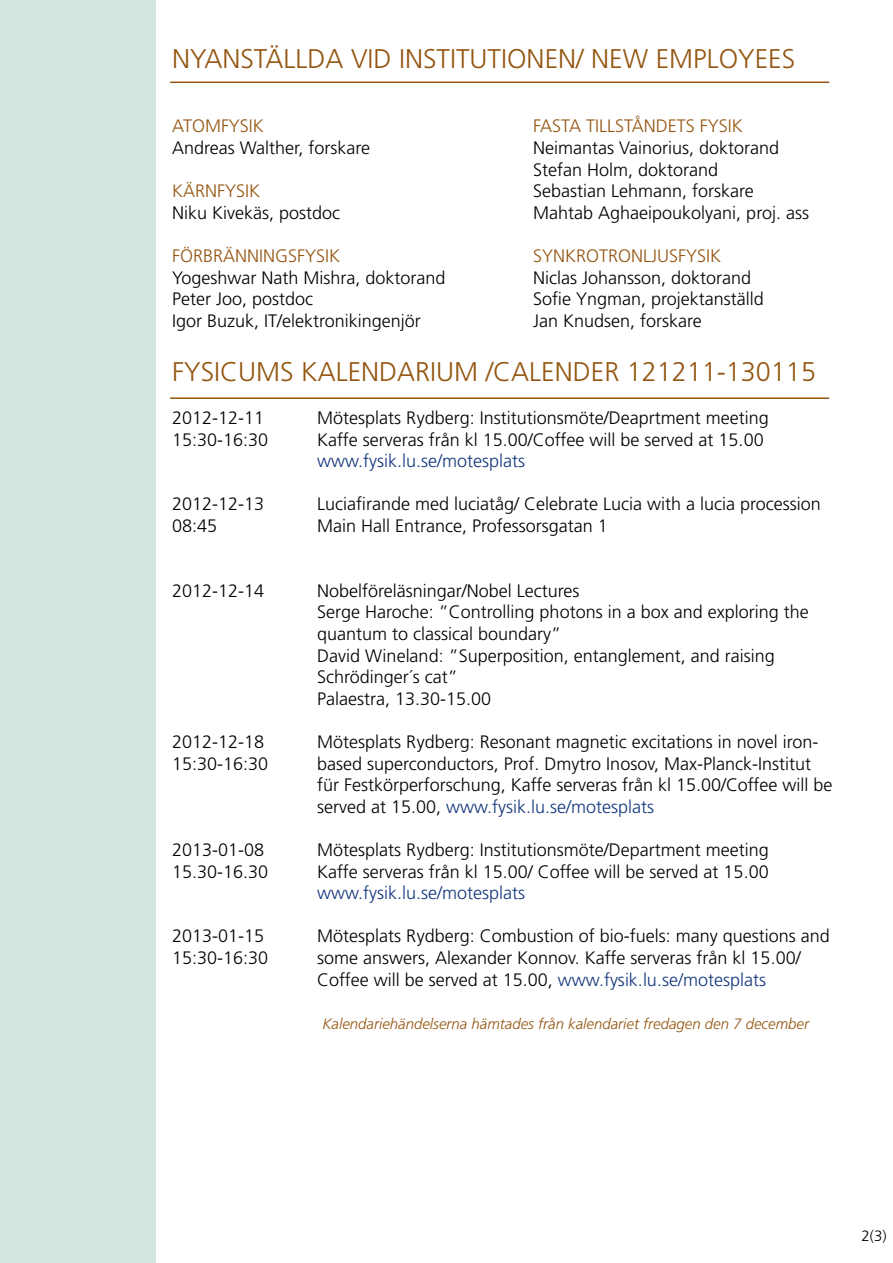
<style>
.page{position:relative;width:893px;height:1263px;background:#fff}
.page>*{position:absolute;margin:0;border:0;box-sizing:border-box;transform-origin:0 0}
.t1{font:300 27px "Frutiger LT Std";color:#945510}
.t2{font:300 18px/21.6px "Frutiger LT Std";color:#000}
.t3{font:300 18px "Frutiger LT Std";color:#945510}
.t4{font:300 18px "Frutiger LT Std";color:#14377d}
.t5{font:italic 300 15px "Frutiger LT Std";color:#945510}
.t6{font:300 15px "Frutiger LT Std";color:#000}
.s1{color:#14377d}
</style>
<div class="page">
<div style="left:1px;top:0;width:155px;height:1262px;background:#d4e6dd"></div>
<hr style="left:170px;top:82px;width:659px;height:1px;background:#945510">
<hr style="left:170px;top:397px;width:659px;height:2px;background:#945510">
<h1 class="t1" style="left:172px;top:43px;width:624px">NYANSTÄLLDA VID INSTITUTIONEN/ NEW EMPLOYEES</h1>
<p class="t3" style="left:172px;top:116px;width:93px">ATOMFYSIK</p>
<p class="t3" style="left:533px;top:116px;width:211px">FASTA TILLSTÅNDETS FYSIK</p>
<p class="t2" style="left:172px;top:137px;width:200px">Andreas Walther, forskare</p>
<p class="t2" style="left:533px;top:137px;width:248px">Neimantas Vainorius, doktorand<br>Stefan Holm, doktorand</p>
<p class="t3" style="left:172px;top:181px;width:90px">KÄRNFYSIK</p>
<p class="t2" style="left:533px;top:180px;width:222px">Sebastian Lehmann, forskare</p>
<p class="t2" style="left:172px;top:202px;width:170px">Niku Kivekäs, postdoc</p>
<p class="t2" style="left:533px;top:202px;width:277px">Mahtab Aghaeipoukolyani, proj. ass</p>
<p class="t3" style="left:172px;top:246px;width:170px">FÖRBRÄNNINGSFYSIK</p>
<p class="t3" style="left:533px;top:246px;width:189px">SYNKROTRONLJUSFYSIK</p>
<p class="t2" style="left:172px;top:267px;width:275px">Yogeshwar Nath Mishra, doktorand</p>
<p class="t2" style="left:533px;top:267px;width:220px">Niclas Johansson, doktorand</p>
<p class="t2" style="left:172px;top:288px;width:143px">Peter Joo, postdoc</p>
<p class="t2" style="left:533px;top:288px;width:232px">Sofie Yngman, projektanställd</p>
<p class="t2" style="left:172px;top:310px;width:250px">Igor Buzuk, IT/elektronikingenjör</p>
<p class="t2" style="left:533px;top:310px;width:170px">Jan Knudsen, forskare</p>
<h1 class="t1" style="left:172px;top:356px;width:645px">FYSICUMS KALENDARIUM /CALENDER 121211-130115</h1>
<p class="t2" style="left:172px;top:407px;width:94px">2012-12-11</p>
<p class="t2" style="left:317px;top:407px;width:453px">Mötesplats Rydberg: Institutionsmöte/Deaprtment meeting</p>
<p class="t2" style="left:172px;top:429px;width:98px">15:30-16:30</p>
<p class="t2" style="left:317px;top:429px;width:448px">Kaffe serveras från kl 15.00/Coffee will be served at 15.00</p>
<p class="t4" style="left:317px;top:451px;width:210px">www.fysik.lu.se/motesplats</p>
<p class="t2" style="left:172px;top:494px;width:94px">2012-12-13</p>
<p class="t2" style="left:317px;top:494px;width:505px">Luciafirande med luciatåg/ Celebrate Lucia with a lucia procession</p>
<p class="t2" style="left:172px;top:515px;width:47px">08:45</p>
<p class="t2" style="left:317px;top:515px;width:292px">Main Hall Entrance, Professorsgatan 1</p>
<p class="t2" style="left:172px;top:580px;width:94px">2012-12-14</p>
<p class="t2" style="left:317px;top:580px;width:493px">Nobelföreläsningar/Nobel Lectures<br>Serge Haroche: ”Controlling photons in a box and exploring the quantum to classical boundary”<br>David Wineland: ”Superposition, entanglement, and raising Schrödinger´s cat”<br>Palaestra, 13.30-15.00</p>
<p class="t2" style="left:172px;top:731px;width:94px">2012-12-18</p>
<p class="t2" style="left:317px;top:731px;width:503px">Mötesplats Rydberg: Resonant magnetic excitations in novel iron-</p>
<p class="t2" style="left:172px;top:753px;width:98px">15:30-16:30</p>
<p class="t2" style="left:317px;top:753px;width:517px">based superconductors, Prof. Dmytro Inosov, Max-Planck-Institut für Festkörperforschung, Kaffe serveras från kl 15.00/Coffee will be served at 15.00, <span class="s1">www.fysik.lu.se/motesplats</span></p>
<p class="t2" style="left:172px;top:839px;width:94px">2013-01-08</p>
<p class="t2" style="left:317px;top:839px;width:453px">Mötesplats Rydberg: Institutionsmöte/Department meeting</p>
<p class="t2" style="left:172px;top:861px;width:98px">15.30-16.30</p>
<p class="t2" style="left:317px;top:861px;width:453px">Kaffe serveras från kl 15.00/ Coffee will be served at 15.00</p>
<p class="t4" style="left:317px;top:883px;width:210px">www.fysik.lu.se/motesplats</p>
<p class="t2" style="left:172px;top:926px;width:94px">2013-01-15</p>
<p class="t2" style="left:317px;top:926px;width:514px">Mötesplats Rydberg: Combustion of bio-fuels: many questions and</p>
<p class="t2" style="left:172px;top:947px;width:98px">15:30-16:30</p>
<p class="t2" style="left:317px;top:947px;width:485px">some answers, Alexander Konnov. Kaffe serveras från kl 15.00/<br>Coffee will be served at 15.00, <span class="s1">www.fysik.lu.se/motesplats</span></p>
<p class="t5" style="left:322px;top:1015px;width:488px">Kalendariehändelserna hämtades från kalendariet fredagen den 7 december</p>
<p class="t6" style="left:862px;top:1227px;width:27px">2(3)</p>
</div>
